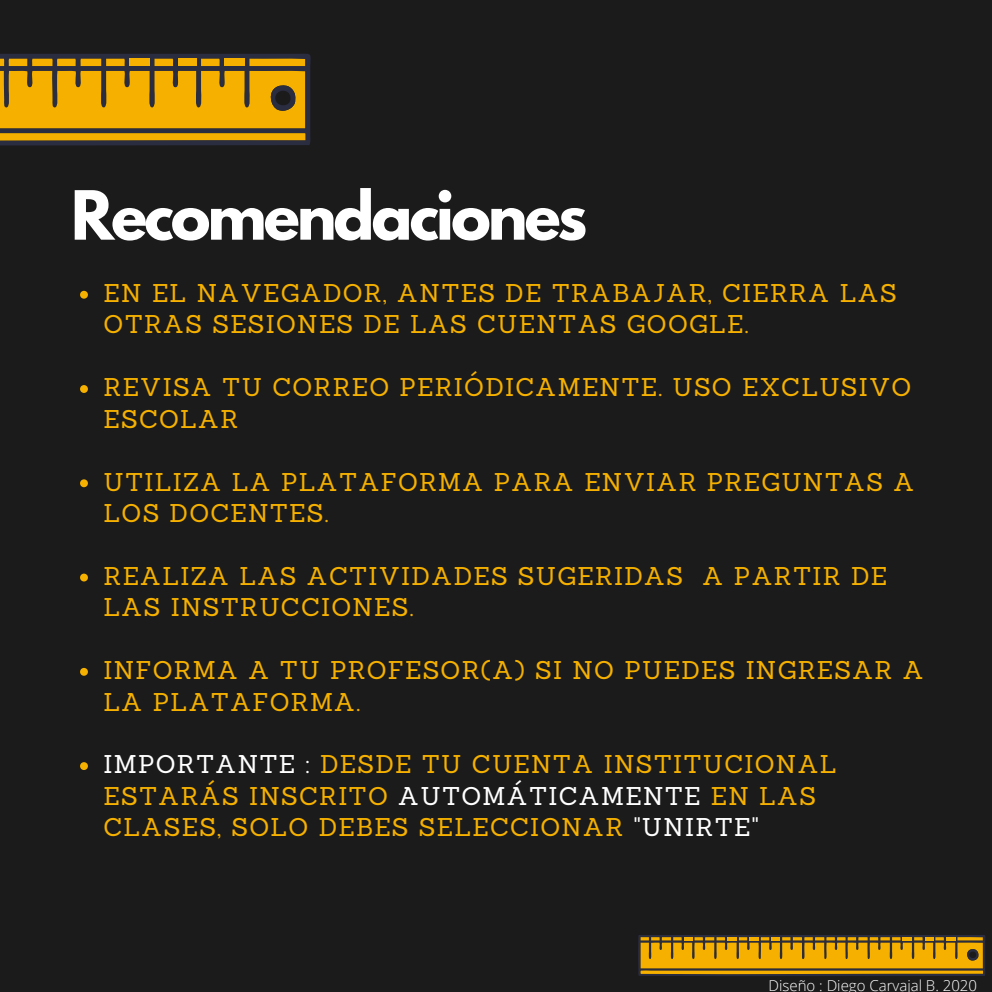
<style>
.page{position:relative;width:992px;height:992px;background:#1b1b1b}
.page>*{position:absolute;margin:0;border:0;box-sizing:border-box;transform-origin:0 0}
.t1{font:700 60px "League Spartan";letter-spacing:-.05em;color:#fff}
.t2{font:25px/31.5px "Sanchez";letter-spacing:.05em;color:#f6b100}
.t3{font:300 15px "Open Sans";color:#fff}
.s1{color:#fff}
</style>
<div class="page">
<svg style="left:0;top:54px;width:311px;height:92px;background:#b58612"></svg>
<svg style="left:638px;top:935px;width:347px;height:41px;background:#b98911"></svg>
<svg style="left:80px;top:291px;width:8px;height:8px"></svg>
<svg style="left:80px;top:385px;width:8px;height:8px"></svg>
<svg style="left:80px;top:479px;width:8px;height:8px"></svg>
<svg style="left:80px;top:574px;width:8px;height:7px"></svg>
<svg style="left:80px;top:668px;width:8px;height:8px"></svg>
<svg style="left:80px;top:762px;width:8px;height:8px"></svg>
<h1 class="t1" style="left:71px;top:186px;width:518px">Recomendaciones</h1>
<p class="t2" style="left:104px;top:277px;width:795px">EN EL NAVEGADOR, ANTES DE TRABAJAR, CIERRA LAS<br>OTRAS SESIONES DE LAS CUENTAS GOOGLE.</p>
<p class="t2" style="left:104px;top:371px;width:809px">REVISA TU CORREO PERIÓDICAMENTE. USO EXCLUSIVO<br>ESCOLAR</p>
<p class="t2" style="left:104px;top:466px;width:812px">UTILIZA LA PLATAFORMA PARA ENVIAR PREGUNTAS A<br>LOS DOCENTES.</p>
<p class="t2" style="left:104px;top:560px;width:785px">REALIZA LAS ACTIVIDADES SUGERIDAS A PARTIR DE<br>LAS INSTRUCCIONES.</p>
<p class="t2" style="left:104px;top:654px;width:822px">INFORMA A TU PROFESOR(A) SI NO PUEDES INGRESAR A<br>LA PLATAFORMA.</p>
<p class="t2" style="left:104px;top:748px;width:735px"><span class="s1">IMPORTANTE :</span> DESDE TU CUENTA INSTITUCIONAL<br>ESTARÁS INSCRITO <span class="s1">AUTOMÁTICAMENTE</span> EN LAS<br>CLASES, SOLO DEBES SELECCIONAR <span class="s1">"UNIRTE"</span></p>
<p class="t3" style="left:768px;top:974px;width:210px">Diseño : Diego Carvajal B. 2020</p>
</div>
